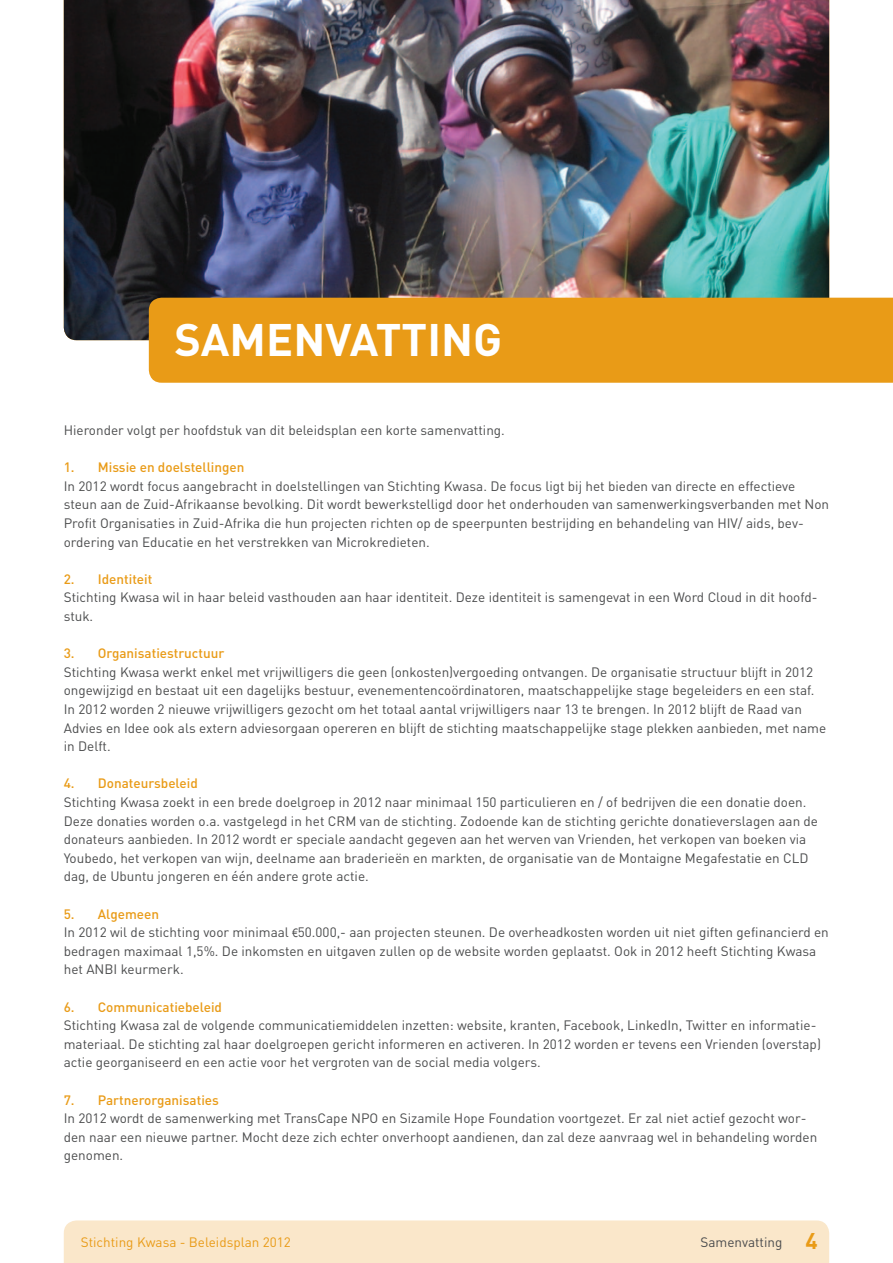
<style>
.page{position:relative;width:893px;height:1263px;background:#fff}
.page>*{position:absolute;margin:0;border:0;box-sizing:border-box;transform-origin:0 0}
.t1{font:700 45px "DIN";color:#fff}
.t2{font:700 22.5px "DIN";color:#e99b17}
.t3{font:13.5px/18.6px "DIN";color:#4b4c4d}
.t4{font:500 13.5px "DIN";color:#e99b17}
.t5{font:13.5px "DIN";color:#e99b17}
.s1{font-weight:500;color:#e99b17}
.s2{font-family:"Arial Narrow";font-size:12px}
</style>
<div class="page">
<div style="left:64px;top:1220px;width:765px;height:43px;background:#fae7ca"></div>
<img style="left:64px;top:0;width:765px;height:340px">
<div style="left:149px;top:298px;width:744px;height:85px;background:#e99b17"></div>
<h1 class="t1" style="left:174px;top:311px;width:329px">SAMENVATTING</h1>
<p class="t3" style="left:64px;top:420px;width:443px">Hieronder volgt per hoofdstuk van dit beleidsplan een korte samenvatting.</p>
<p class="t4" style="left:64px;top:459px;width:182px">1. Missie en doelstellingen</p>
<p class="t3" style="left:64px;top:476px;width:767px">In 2012 wordt focus aangebracht in doelstellingen van Stichting Kwasa. De focus ligt bij het bieden van directe en effectieve steun aan de Zuid-Afrikaanse bevolking. Dit wordt bewerkstelligd door het onderhouden van samenwerkingsverbanden met Non Profit Organisaties in Zuid-Afrika die hun projecten richten op de speerpunten bestrijding en behandeling van HIV/ aids, bev&shy;ordering van Educatie en het verstrekken van Microkredieten.</p>
<p class="t4" style="left:64px;top:570px;width:90px">2. Identiteit</p>
<p class="t3" style="left:64px;top:588px;width:755px">Stichting Kwasa wil in haar beleid vasthouden aan haar identiteit. Deze identiteit is samengevat in een Word Cloud in dit hoofd&shy;stuk.</p>
<p class="t4" style="left:64px;top:645px;width:162px">3. Organisatiestructuur</p>
<p class="t3" style="left:64px;top:662px;width:764px">Stichting Kwasa werkt enkel met vrijwilligers die geen (onkosten)vergoeding ontvangen. De organisatie structuur blijft in 2012 ongewijzigd en bestaat uit een dagelijks bestuur, evenementencoördinatoren, maatschappelijke stage begeleiders en een staf.<br>In 2012 worden 2 nieuwe vrijwilligers gezocht om het totaal aantal vrijwilligers naar 13 te brengen. In 2012 blijft de Raad van Advies en Idee ook als extern adviesorgaan opereren en blijft de stichting maatschappelijke stage plekken aanbieden, met name in Delft.</p>
<p class="t4" style="left:64px;top:775px;width:136px">4. Donateursbeleid</p>
<p class="t3" style="left:64px;top:792px;width:756px">Stichting Kwasa zoekt in een brede doelgroep in 2012 naar minimaal 150 particulieren en / of bedrijven die een donatie doen.<br>Deze donaties worden o.a. vastgelegd in het CRM van de stichting. Zodoende kan de stichting gerichte donatieverslagen aan de donateurs aanbieden. In 2012 wordt er speciale aandacht gegeven aan het werven van Vrienden, het verkopen van boeken via Youbedo, het verkopen van wijn, deelname aan braderieën en markten, de organisatie van de Montaigne Megafestatie en CLD dag, de Ubuntu jongeren en één andere grote actie.</p>
<p class="t3" style="left:64px;top:904px;width:767px"><span class="s1">5. Algemeen<br></span>In 2012 wil de stichting voor minimaal <span class="s2">€</span>50.000,- aan projecten steunen. De overheadkosten worden uit niet giften gefinancierd en bedragen maximaal 1,5%. De inkomsten en uitgaven zullen op de website worden geplaatst. Ook in 2012 heeft Stichting Kwasa het ANBI keurmerk.</p>
<p class="t4" style="left:64px;top:998px;width:160px">6. Communicatiebeleid</p>
<p class="t3" style="left:64px;top:1016px;width:759px">Stichting Kwasa zal de volgende communicatiemiddelen inzetten: website, kranten, Facebook, LinkedIn, Twitter en informatie&shy;materiaal. De stichting zal haar doelgroepen gericht informeren en activeren. In 2012 worden er tevens een Vrienden (overstap) actie georganiseerd en een actie voor het vergroten van de social media volgers.</p>
<p class="t4" style="left:64px;top:1091px;width:157px">7. Partnerorganisaties</p>
<p class="t3" style="left:64px;top:1109px;width:755px">In 2012 wordt de samenwerking met TransCape NPO en Sizamile Hope Foundation voortgezet. Er zal niet actief gezocht wor&shy;den naar een nieuwe partner. Mocht deze zich echter onverhoopt aandienen, dan zal deze aanvraag wel in behandeling worden genomen.</p>
<p class="t5" style="left:81px;top:1234px;width:212px">Stichting Kwasa - Beleidsplan 2012</p>
<h2 class="t2" style="left:806px;top:1226px;width:14px">4</h2>
<p class="t3" style="left:700px;top:1233px;width:83px">Samenvatting</p>
</div>
